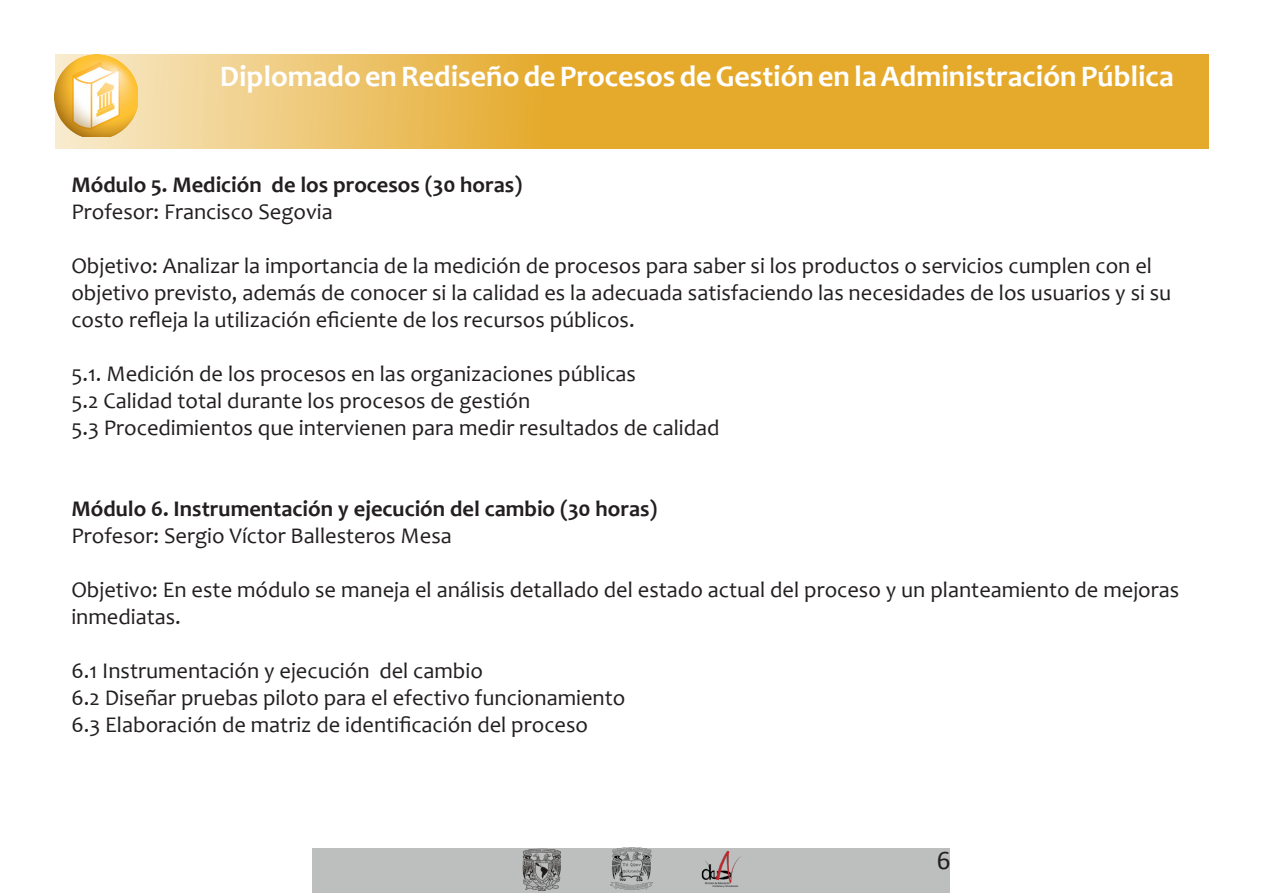
<style>
.page{position:relative;width:1263px;height:893px;background:#fff}
.page>*{position:absolute;margin:0;border:0;box-sizing:border-box;transform-origin:0 0}
.t1{font:700 30px "Candara";color:#fff}
.t2{font:27px "Calibri";color:#231f20}
.t3{font:22.5px/27px "Candara";color:#231f20}
.t4{font:700 22.5px "Candara";color:#231f20}
</style>
<div class="page">
<div style="left:313px;top:848px;width:637px;height:45px;background:#bdbfbf"></div>
<img style="left:701px;top:851px;width:40px;height:37px">
<img style="left:522px;top:848px;width:39px;height:43px">
<img style="left:610px;top:847px;width:43px;height:43px">
<svg style="left:55px;top:55px;width:1153px;height:94px;fill:#e5aa2c"></svg>
<img style="left:54px;top:55px;width:83px;height:82px">
<p class="t1" style="left:220px;top:57px;width:955px">Diplomado en Rediseño de Procesos de Gestión en la Administración Pública</p>
<p class="t4" style="left:71px;top:170px;width:452px">Módulo 5. Medición de los procesos (30 horas)</p>
<p class="t3" style="left:71px;top:198px;width:263px">Profesor: Francisco Segovia</p>
<p class="t3" style="left:71px;top:252px;width:1101px">Objetivo: Analizar la importancia de la medición de procesos para saber si los productos o servicios cumplen con el objetivo previsto, además de conocer si la calidad es la adecuada satisfaciendo las necesidades de los usuarios y si su costo refleja la utilización eficiente de los recursos públicos.</p>
<p class="t3" style="left:71px;top:360px;width:566px">5.1. Medición de los procesos en las organizaciones públicas</p>
<p class="t3" style="left:71px;top:387px;width:460px">5.2 Calidad total durante los procesos de gestión</p>
<p class="t3" style="left:71px;top:414px;width:650px">5.3 Procedimientos que intervienen para medir resultados de calidad</p>
<p class="t4" style="left:71px;top:494px;width:588px">Módulo 6. Instrumentación y ejecución del cambio (30 horas)</p>
<p class="t3" style="left:71px;top:522px;width:382px">Profesor: Sergio Víctor Ballesteros Mesa</p>
<p class="t3" style="left:71px;top:576px;width:1109px">Objetivo: En este módulo se maneja el análisis detallado del estado actual del proceso y un planteamiento de mejoras inmediatas.</p>
<p class="t3" style="left:71px;top:657px;width:413px">6.1 Instrumentación y ejecución del cambio</p>
<p class="t3" style="left:71px;top:684px;width:556px">6.2 Diseñar pruebas piloto para el efectivo funcionamiento</p>
<p class="t3" style="left:71px;top:711px;width:518px">6.3 Elaboración de matriz de identificación del proceso</p>
<p class="t2" style="left:937px;top:842px;width:15px">6</p>
</div>
